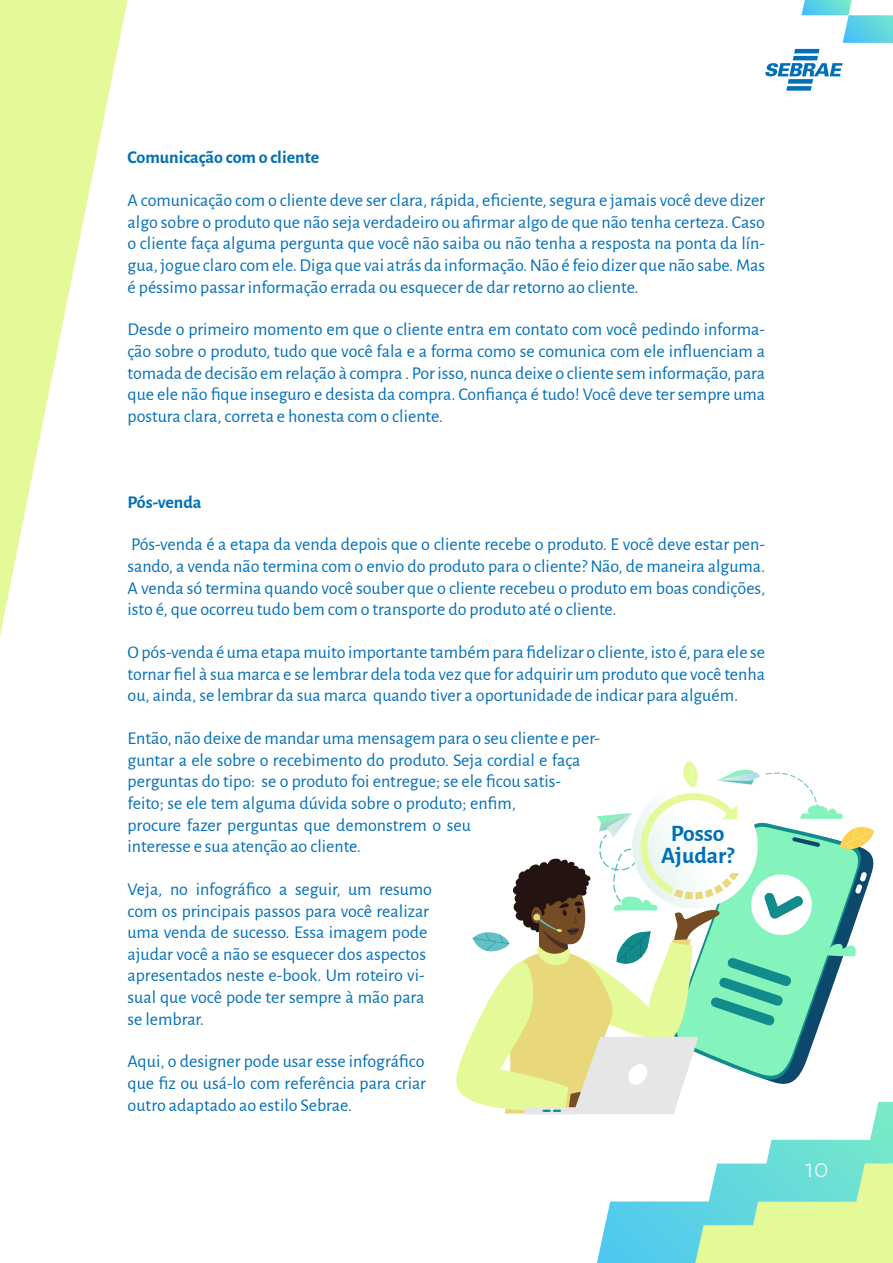
<style>
.page{position:relative;width:893px;height:1263px;background:#fff}
.page>*{position:absolute;margin:0;border:0;box-sizing:border-box;transform-origin:0 0}
.t1{font:300 27px "Alegreya Sans";color:#fff}
.t2{font:700 23.7px/22.5px "Alegreya Sans";color:#006fb9;text-align:center}
.t3{font:18px/21.6px "Alegreya Sans";color:#006fb9;text-align:justify}
.t4{font:700 18px "Alegreya Sans";color:#006fb9}
</style>
<div class="page">
<svg style="left:0;top:0;width:128px;height:636px;fill:#e4f998"></svg>
<svg style="left:597px;top:1102px;width:296px;height:161px"></svg>
<svg style="left:765px;top:49px;width:78px;height:42px"></svg>
<svg style="left:801px;top:0;width:92px;height:43px"></svg>
<svg style="left:456px;top:760px;width:418px;height:358px"></svg>
<p class="t4" style="left:128px;top:144px;width:193px">Comunicação com o cliente</p>
<p class="t3" style="left:128px;top:189px;width:639px">A comunicação com o cliente deve ser clara, rápida, eficiente, segura e jamais você deve dizer algo sobre o produto que não seja verdadeiro ou afirmar algo de que não tenha certeza. Caso o cliente faça alguma pergunta que você não saiba ou não tenha a resposta na ponta da lín&shy;gua, jogue claro com ele. Diga que vai atrás da informação. Não é feio dizer que não sabe. Mas é péssimo passar informação errada ou esquecer de dar retorno ao cliente.</p>
<p class="t3" style="left:128px;top:318px;width:639px">Desde o primeiro momento em que o cliente entra em contato com você pedindo informa&shy;ção sobre o produto, tudo que você fala e a forma como se comunica com ele influenciam a tomada de decisão em relação à compra . Por isso, nunca deixe o cliente sem informação, para que ele não fique inseguro e desista da compra. Confiança é tudo! Você deve ter sempre uma postura clara, correta e honesta com o cliente.</p>
<p class="t4" style="left:128px;top:488px;width:76px">Pós-venda</p>
<p class="t3" style="left:128px;top:533px;width:639px">Pós-venda é a etapa da venda depois que o cliente recebe o produto. E você deve estar pen&shy;sando, a venda não termina com o envio do produto para o cliente? Não, de maneira alguma.<br>A venda só termina quando você souber que o cliente recebeu o produto em boas condições, isto é, que ocorreu tudo bem com o transporte do produto até o cliente.</p>
<p class="t3" style="left:128px;top:640px;width:639px">O pós-venda é uma etapa muito importante também para fidelizar o cliente, isto é, para ele se tornar fiel à sua marca e se lembrar dela toda vez que for adquirir um produto que você tenha ou, ainda, se lembrar da sua marca quando tiver a oportunidade de indicar para alguém.</p>
<p class="t3" style="left:128px;top:726px;width:474px;text-align:left">Então, não deixe de mandar uma mensagem para o seu cliente e per&shy;guntar a ele sobre o recebimento do produto. Seja cordial e faça perguntas do tipo: se o produto foi entregue; se ele ficou satis&shy;feito; se ele tem alguma dúvida sobre o produto; enfim,<br>procure fazer perguntas que demonstrem o seu<br>interesse e sua atenção ao cliente.</p>
<p class="t3" style="left:128px;top:877px;width:306px;text-align:left">Veja, no infográfico a seguir, um resumo com os principais passos para você realizar uma venda de sucesso. Essa imagem pode ajudar você a não se esquecer dos aspectos apresentados neste e-book. Um roteiro vi&shy;sual que você pode ter sempre à mão para se lembrar.</p>
<p class="t3" style="left:128px;top:1050px;width:300px">Aqui, o designer pode usar esse infográfico que fiz ou usá-lo com referência para criar outro adaptado ao estilo Sebrae.</p>
<h2 class="t2" style="left:661px;top:820px;width:75px">Posso<br>Ajudar?</h2>
<h1 class="t1" style="left:805px;top:1150px;width:25px">10</h1>
</div>
